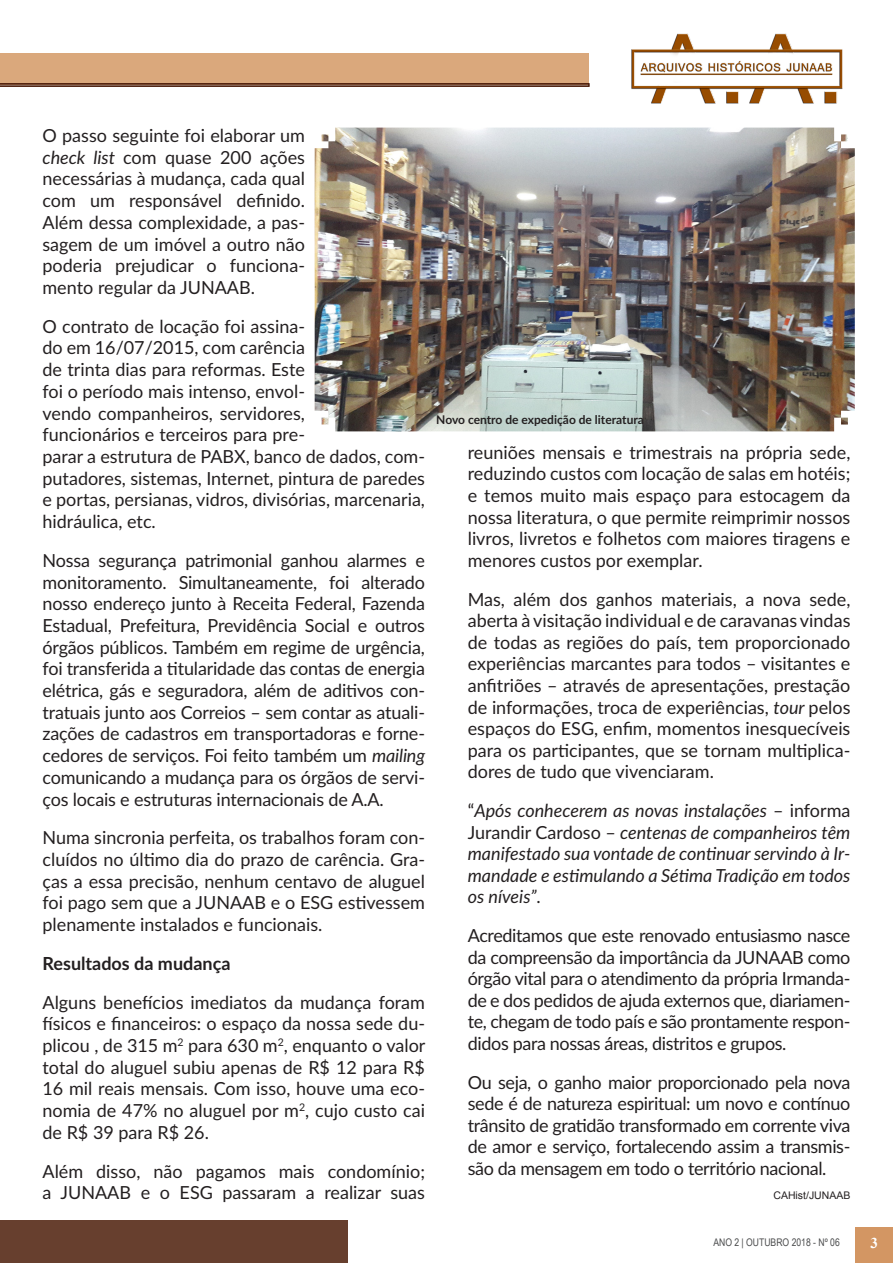
<style>
.page{position:relative;width:893px;height:1263px;background:#fff}
.page>*{position:absolute;margin:0;border:0;box-sizing:border-box;transform-origin:0 0}
.texto{font:18px/21.8px "Lato";color:#231f20;text-align:justify}
.texto-2{font:italic 18px/21.6px "Lato";color:#231f20;text-align:justify}
.texto-3{font:700 18px "Lato";color:#231f20}
.t1{font:700 15px "Times New Roman";color:#fff}
.t2{font:700 12px "Lato";color:#231f20}
.t3{font:10.5px "Arial Narrow";color:#4b4c4d}
.Assinatura{font:10.5px "Arial";color:#231f20}
.s1{font-style:italic}
.s2{font-style:normal}
</style>
<div class="page">
<div style="left:0;top:53px;width:589px;height:32px;background:#daa87c"></div>
<hr style="left:0;top:53px;width:1px;height:32px;background:#f9f2ea">
<svg style="left:0;top:83px;width:589px;height:3px;background:#6e4431"></svg>
<div style="left:855px;top:1227px;width:38px;height:36px;background:#d39663"></div>
<div style="left:0;top:1220px;width:347px;height:43px;background:#673f2e"></div>
<img style="left:631px;top:33px;width:212px;height:71px">
<img style="left:315px;top:128px;width:540px;height:303px">
<p class="texto" style="left:43px;top:124px;width:264px">O passo seguinte foi elaborar um <span class="s1">check list</span> com quase 200 ações necessárias à mudança, cada qual com um responsável definido.<br>Além dessa complexidade, a pas&shy;sagem de um imóvel a outro não poderia prejudicar o funciona&shy;mento regular da JUNAAB.</p>
<p class="texto" style="left:43px;top:315px;width:384px;text-align:left">O contrato de locação foi assina-<br>do em 16/07/2015, com carência<br>de trinta dias para reformas. Este<br>foi o período mais intenso, envol-<br>vendo companheiros, servidores,<br>funcionários e terceiros para pre-<br>parar a estrutura de PABX, banco de dados, com&shy;putadores, sistemas, Internet, pintura de paredes e portas, persianas, vidros, divisórias, marcenaria, hidráulica, etc.</p>
<p class="texto" style="left:43px;top:549px;width:384px">Nossa segurança patrimonial ganhou alarmes e monitoramento. Simultaneamente, foi alterado nosso endereço junto à Receita Federal, Fazenda Estadual, Prefeitura, Previdência Social e outros órgãos públicos. Também em regime de urgência, foi transferida a titularidade das contas de energia elétrica, gás e seguradora, além de aditivos con&shy;tratuais junto aos Correios – sem contar as atuali&shy;zações de cadastros em transportadoras e forne&shy;cedores de serviços. Foi feito também um <span class="s1">mailing </span>comunicando a mudança para os órgãos de servi&shy;ços locais e estruturas internacionais de A.A.</p>
<p class="texto" style="left:43px;top:826px;width:384px">Numa sincronia perfeita, os trabalhos foram con&shy;cluídos no último dia do prazo de carência. Gra&shy;ças a essa precisão, nenhum centavo de aluguel foi pago sem que a JUNAAB e o ESG estivessem plenamente instalados e funcionais.</p>
<p class="texto-3" style="left:43px;top:950px;width:189px">Resultados da mudança</p>
<p class="texto" style="left:43px;top:990px;width:384px">Alguns benefícios imediatos da mudança foram físicos e financeiros: o espaço da nossa sede du&shy;plicou , de 315 m<sup>2</sup> para 630 m<sup>2</sup>, enquanto o valor total do aluguel subiu apenas de R$ 12 para R$ 16 mil reais mensais. Com isso, houve uma eco&shy;nomia de 47% no aluguel por m<sup>2</sup>, cujo custo cai de R$ 39 para R$ 26.</p>
<p class="texto" style="left:43px;top:1159px;width:384px">Além disso, não pagamos mais condomínio; a JUNAAB e o ESG passaram a realizar suas</p>
<p class="t2" style="left:436px;top:411px;width:209px">Novo centro de expedição de literatura</p>
<p class="texto" style="left:468px;top:441px;width:384px">reuniões mensais e trimestrais na própria sede, reduzindo custos com locação de salas em hotéis; e temos muito mais espaço para estocagem da nossa literatura, o que permite reimprimir nossos livros, livretos e folhetos com maiores tiragens e menores custos por exemplar.</p>
<p class="texto" style="left:468px;top:587px;width:384px">Mas, além dos ganhos materiais, a nova sede, aberta à visitação individual e de caravanas vindas de todas as regiões do país, tem proporcionado experiências marcantes para todos – visitantes e anfitriões – através de apresentações, prestação de informações, troca de experiências, <span class="s1">tour</span> pelos espaços do ESG, enfim, momentos inesquecíveis para os participantes, que se tornam multiplica&shy;dores de tudo que vivenciaram.</p>
<p class="texto-2" style="left:468px;top:799px;width:384px"><span class="s2">“</span>Após conhecerem as novas instalações <span class="s2">– informa Jurandir Cardoso –</span> centenas de companheiros têm manifestado sua vontade de continuar servindo à Ir&shy;mandade e estimulando a Sétima Tradição em todos os níveis”<span class="s2">.</span></p>
<p class="texto" style="left:468px;top:924px;width:384px">Acreditamos que este renovado entusiasmo nasce da compreensão da importância da JUNAAB como órgão vital para o atendimento da própria Irmanda&shy;de e dos pedidos de ajuda externos que, diariamen&shy;te, chegam de todo país e são prontamente respon&shy;didos para nossas áreas, distritos e grupos.</p>
<p class="texto" style="left:468px;top:1070px;width:384px">Ou seja, o ganho maior proporcionado pela nova sede é de natureza espiritual: um novo e contínuo trânsito de gratidão transformado em corrente viva de amor e serviço, fortalecendo assim a transmis&shy;são da mensagem em todo o território nacional.</p>
<p class="Assinatura" style="left:773px;top:1188px;width:79px">CAHist/JUNAAB</p>
<p class="t3" style="left:713px;top:1235px;width:128px">ANO 2 | OUTUBRO 2018 - Nº 06</p>
<p class="t1" style="left:870px;top:1232px;width:9px">3</p>
</div>
